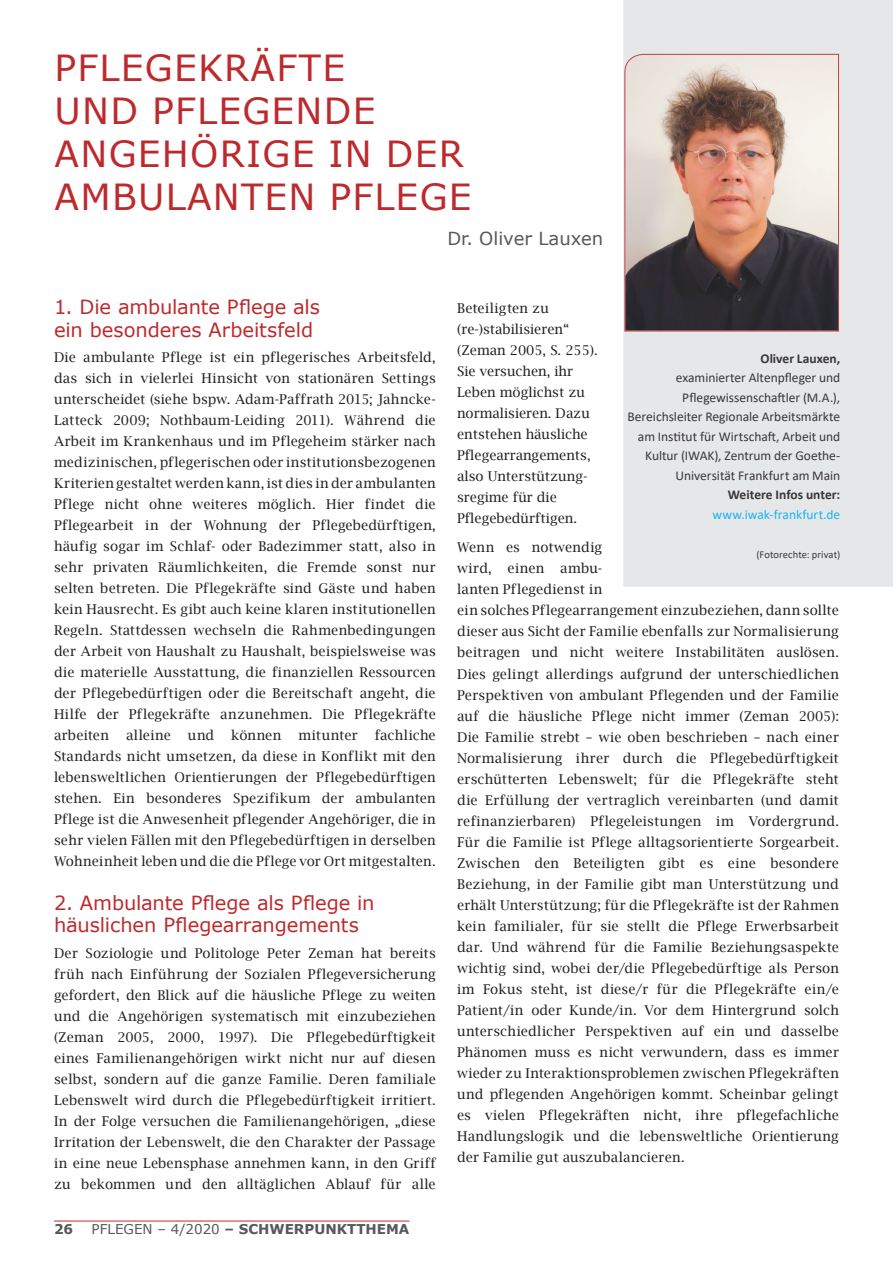
<style>
.page{position:relative;width:893px;height:1263px;background:#fff}
.page>*{position:absolute;margin:0;border:0;box-sizing:border-box;transform-origin:0 0}
.t1{font:36px/43.2px "Verdana";letter-spacing:.035em;color:#bd2a2d}
.t2{font:19.5px/22.5px "Verdana";letter-spacing:-.005em;color:#bd2a2d}
.t3{font:18px "Verdana";color:#57585a}
.t4{font:13.5px/21px "Lucida Bright";letter-spacing:.01em;color:#231f20;text-align:justify}
.t5{font:13.5px/19.5px "Calibri";letter-spacing:-.005em;color:#231f20;text-align:right}
.t6{font:700 13.5px "Verdana";color:#57585a}
.t7{font:700 13.5px "Calibri";color:#231f20}
.t8{font:13.5px "Calibri";color:#00aeef}
.t9{font:13.5px "Lucida Bright";letter-spacing:.035em;color:#231f20}
.t10{font:10.5px "Calibri";letter-spacing:.005em;color:#231f20}
.s1{font-weight:400}
</style>
<div class="page">
<hr style="left:54px;top:1221px;width:355px;height:1px;background:#bd2a2d">
<div style="left:623px;top:0;width:270px;height:587px;background:#e6e7e9"></div>
<svg style="left:624px;top:54px;width:215px;height:278px;background:#a38e86"></svg>
<h1 class="t1" style="left:55px;top:46px;width:47px">Pflege</h1>
<h1 class="t1" style="left:198px;top:46px;width:143px">kräfte</h1>
<h1 class="t1" style="left:55px;top:89px;width:122px">und pflegen</h1>
<h1 class="t1" style="left:324px;top:89px;width:48px">de</h1>
<h1 class="t1" style="left:55px;top:132px;width:52px">Ange</h1>
<h1 class="t1" style="left:55px;top:132px;width:411px;text-indent:107px">hörige in der ambulan</h1>
<h1 class="t1" style="left:241px;top:175px;width:136px">ten Pflege</h1>
<h3 class="t3" style="left:447px;top:226px;width:157px">Dr. Oliver Lauxen</h3>
<h2 class="t2" style="left:54px;top:296px;width:268px">1. Die ambulante Pflege als ein besonderes Arbeitsfeld</h2>
<p class="t4" style="left:54px;top:347px;width:383px">Die ambulante Pflege ist ein pflegerisches Arbeitsfeld, das sich in vielerlei Hinsicht von stationären Settings unterscheidet (siehe bspw. Adam-Paffrath 2015; Jahncke-Latteck 2009; Nothbaum-Leiding 2011). Während die Arbeit im Krankenhaus und im Pflegeheim stärker nach medizinischen, pflegerischen oder institutionsbezogenen Kriterien gestaltet werden kann, ist dies in der ambulanten Pflege nicht ohne weiteres möglich. Hier findet die Pflegearbeit in der Wohnung der Pflegebedürftigen, häufig sogar im Schlaf- oder Badezimmer statt, also in sehr privaten Räumlichkeiten, die Fremde sonst nur selten betreten. Die Pflegekräfte sind Gäste und haben kein Hausrecht. Es gibt auch keine klaren institutionellen Regeln. Stattdessen wechseln die Rahmenbedingungen der Arbeit von Haushalt zu Haushalt, beispielsweise was die materielle Ausstattung, die finanziellen Ressourcen der Pflegebedürftigen oder die Bereitschaft angeht, die Hilfe der Pflegekräfte anzunehmen. Die Pflegekräfte arbeiten</p>
<p class="t4" style="left:54px;top:725px;width:383px;text-indent:321px">fachliche Standards nicht umsetzen, da diese in Konflikt mit den lebensweltlichen Orientierungen der Pflegebedürftigen stehen. Ein besonderes Spezifikum der ambulanten Pflege ist die Anwesenheit pflegender Angehöriger, die in sehr vielen Fällen mit den Pflegebedürftigen in derselben Wohneinheit leben und die die Pflege vor Ort mitgestalten.</p>
<h2 class="t2" style="left:54px;top:891px;width:322px">2. Ambulante Pflege als Pflege in häuslichen Pflegearrangements</h2>
<p class="t4" style="left:54px;top:942px;width:383px">Der Soziologie und Politologe Peter Zeman hat bereits früh nach Einführung der Sozialen Pflegeversicherung gefordert, den Blick auf die häusliche Pflege zu weiten und die Angehörigen systematisch mit einzubeziehen (Zeman 2005, 2000, 1997). Die Pflegebedürftigkeit eines Familienangehörigen wirkt nicht nur auf diesen selbst, sondern auf die ganze Familie. Deren familiale Lebenswelt wird durch die Pflegebedürftigkeit irritiert.<br>In der Folge versuchen die Familienangehörigen, „diese Irritation der Lebenswelt, die den Charakter der Passage in eine neue Lebensphase annehmen kann, in den Griff zu bekommen und den alltäglichen Ablauf für alle</p>
<p class="t9" style="left:126px;top:728px;width:46px">alleine</p>
<p class="t4" style="left:188px;top:725px;width:28px">und</p>
<p class="t4" style="left:231px;top:725px;width:52px">können</p>
<p class="t4" style="left:298px;top:725px;width:61px">mitunter</p>
<p class="t6" style="left:54px;top:1220px;width:21px">26</p>
<p class="t6" style="left:92px;top:1220px;width:319px"><span class="s1">PFLEGEN – 4/2020</span> – SCHWERPUNKTTHEMA</p>
<p class="t4" style="left:457px;top:297px;width:142px;text-align:left">Beteiligten zu (re-)stabilisieren“ (Zeman 2005, S. 255).<br>Sie versuchen, ihr<br>Leben möglichst zu normalisieren. Dazu entstehen häusliche<br>Pflegearrangements, also Unterstützung&shy;sregime für die<br>Pflegebedürftigen.</p>
<p class="t4" style="left:457px;top:537px;width:383px;text-align:left">Wenn es notwendig<br>wird, einen ambu-<br>lanten Pflegedienst in<br>ein solches Pflegearrangement einzubeziehen, dann sollte dieser aus Sicht der Familie ebenfalls zur Normalisierung beitragen und nicht weitere Instabilitäten auslösen.<br>Dies gelingt allerdings aufgrund der unterschiedlichen Perspektiven von ambulant Pflegenden und der Familie auf die häusliche Pflege nicht immer (Zeman 2005):<br>Die Familie strebt – wie oben beschrieben – nach einer Normalisierung ihrer durch die Pflegebedürftigkeit erschütterten Lebenswelt; für die Pflegekräfte steht die Erfüllung der vertraglich vereinbarten (und damit refinanzierbaren) Pflegeleistungen im Vordergrund.<br>Für die Familie ist Pflege alltagsorientierte Sorgearbeit.<br>Zwischen den Beteiligten gibt es eine besondere Beziehung, in der Familie gibt man Unterstützung und erhält Unterstützung; für die Pflegekräfte ist der Rahmen kein familialer, für sie stellt die Pflege Erwerbsarbeit dar. Und während für die Familie Beziehungsaspekte wichtig sind, wobei der/die Pflegebedürftige als Person im Fokus steht, ist diese/r für die Pflegekräfte ein/e Patient/in oder Kunde/in. Vor dem Hintergrund solch unterschiedlicher Perspektiven auf ein und dasselbe Phänomen muss es nicht verwundern, dass es immer wieder zu Interaktionsproblemen zwischen Pflegekräften und pflegenden Angehörigen kommt. Scheinbar gelingt es vielen Pflegekräften nicht, ihre pflegefachliche Handlungslogik und die lebensweltliche Orientierung der Familie gut auszubalancieren.</p>
<p class="t7" style="left:760px;top:349px;width:81px">Oliver Lauxen,</p>
<p class="t5" style="left:628px;top:368px;width:214px">examinierter Altenpfleger und Pflegewissenschaftler (M.A.), Bereichsleiter Regionale Arbeitsmärkte am Institut für Wirtschaft, Arbeit und Kultur (IWAK), Zentrum der Goethe-Universität Frankfurt am Main</p>
<p class="t7" style="left:728px;top:485px;width:114px">Weitere Infos unter:</p>
<p class="t8" style="left:712px;top:505px;width:129px">www.iwak-frankfurt.de</p>
<p class="t10" style="left:757px;top:547px;width:85px">(Fotorechte: privat)</p>
</div>
